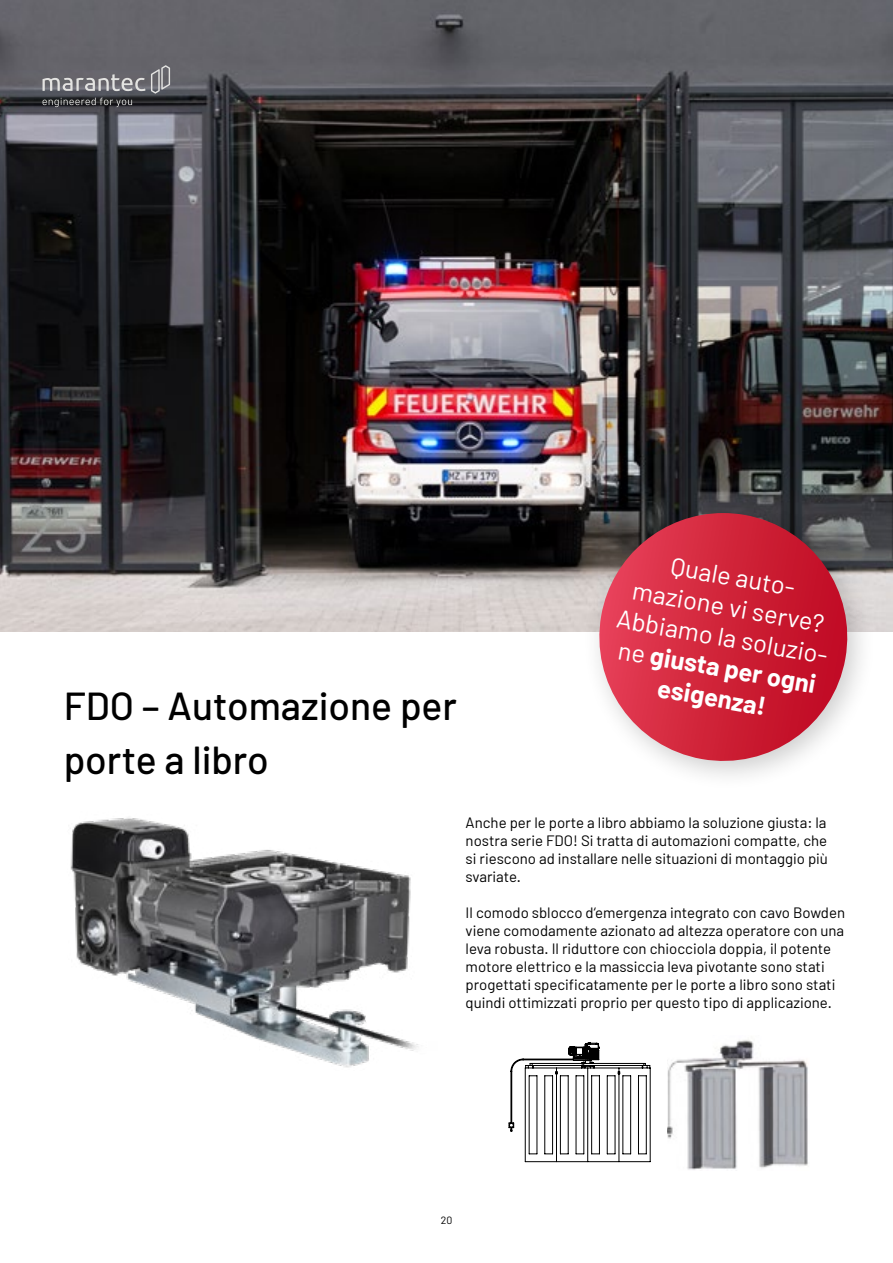
<style>
.page{position:relative;width:893px;height:1263px;background:#fff}
.page>*{position:absolute;margin:0;border:0;box-sizing:border-box;transform-origin:0 0}
.t1{font:500 39px/54px "Barlow";color:#000}
.t2{font:25.5px/30.6px "Barlow";color:#fff;text-align:center}
.t3{font:15px/18px "Barlow";color:#000;text-align:justify}
.t4{font:10.5px "Barlow";color:#000}
.s1{font-weight:700}
</style>
<div class="page">
<img style="left:70px;top:818px;width:348px;height:250px">
<img style="left:668px;top:1040px;width:140px;height:130px">
<svg style="left:509px;top:1043px;width:141px;height:119px"></svg>
<img style="left:0;top:0;width:893px;height:631px">
<hr style="left:892px;top:652px;width:1px;height:611px;background:#cac9ca">
<svg style="left:43px;top:65px;width:127px;height:42px;background:#68686d"></svg>
<div style="left:581px;top:495px;width:295px;height:296px;background:#000;opacity:.2"></div>
<svg style="left:589px;top:513px;width:268px;height:258px;background:#c95060"></svg>
<h1 class="t1" style="left:64px;top:678px;width:395px">FDO – Automazione per porte a libro</h1>
<h2 class="t2" style="left:630px;top:542px;width:215px;rotate:10deg">Quale auto&shy;mazione vi serve?<br>Abbiamo la soluzio&shy;ne <span class="s1">giusta per ogni esigenza!</span></h2>
<p class="t3" style="left:466px;top:813px;width:364px">Anche per le porte a libro abbiamo la soluzione giusta: la nostra serie FDO! Si tratta di automazioni compatte, che si riescono ad installare nelle situazioni di montaggio più svariate.</p>
<p class="t3" style="left:466px;top:903px;width:381px;text-align:left">Il comodo sblocco d‘emergenza integrato con cavo Bowden viene comodamente azionato ad altezza operatore con una leva robusta. Il riduttore con chiocciola doppia, il potente motore elettrico e la massiccia leva pivotante sono stati progettati specificatamente per le porte a libro sono stati quindi ottimizzati proprio per questo tipo di applicazione.</p>
<p class="t4" style="left:441px;top:1214px;width:13px">20</p>
</div>
